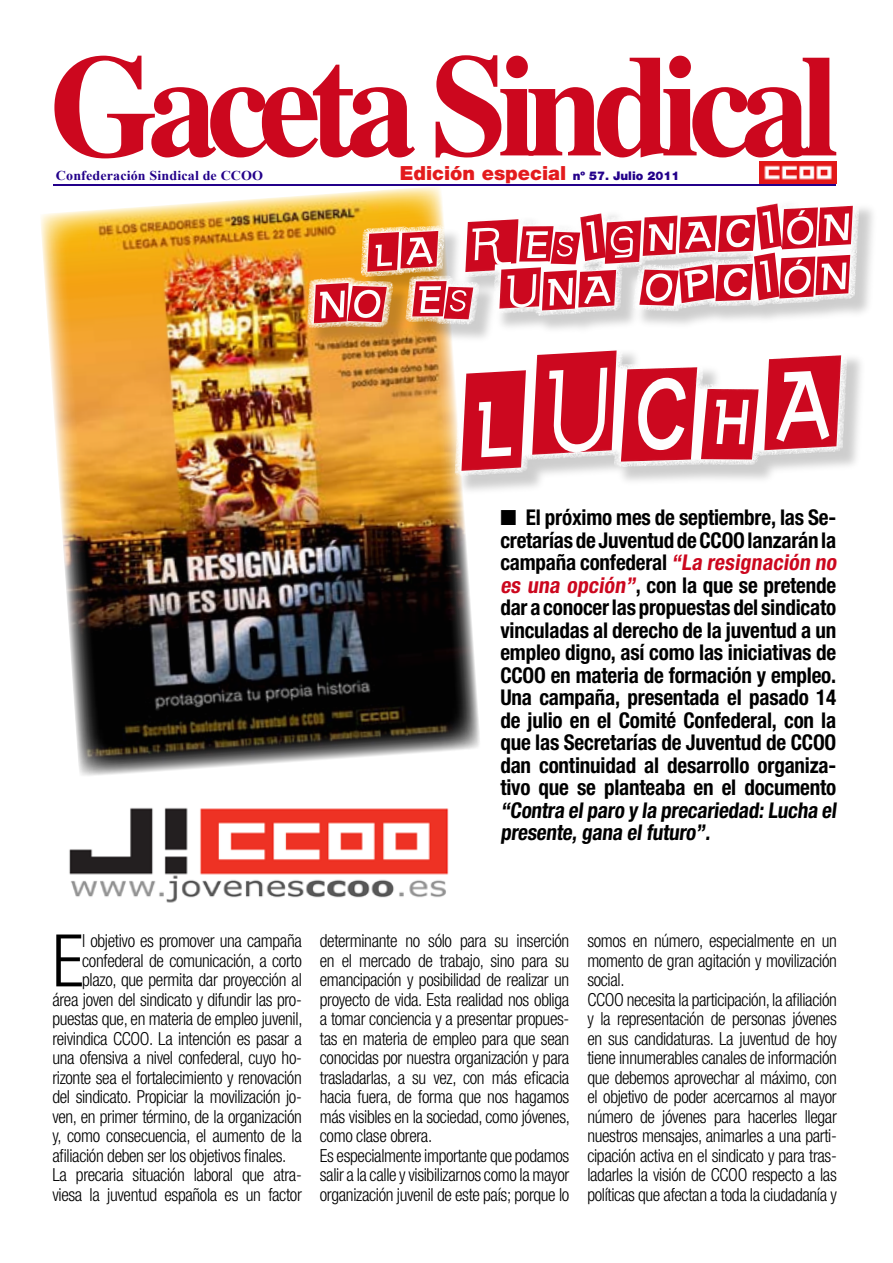
<style>
.page{position:relative;width:893px;height:1263px;background:#fff}
.page>*{position:absolute;margin:0;border:0;box-sizing:border-box;transform-origin:0 0}
.t1{font:168.75px "Earwig Factory";color:#cc071e;scale:.85 1}
.t2{font:300 condensed 72.6px "Helvetica Neue";color:#000}
.t3{font:66px/49.1px "Earwig Factory";color:#cc071e;text-align:right;scale:1.09 1}
.t4{font:700 condensed 21.75px/22.5px "Helvetica Neue";letter-spacing:-.01em;color:#000}
.t5{font:900 19.5px "Helvetica Neue";color:#e31b1d}
.t6{font:300 condensed 18px/19.5px "Helvetica Neue";letter-spacing:-.02em;color:#000}
.t7{font:700 13.5px "Times New Roman";letter-spacing:.01em;color:#23008a;scale:1.04 1}
.s1{font-size:12px;color:#23008a}
.s2{color:#cc071e}
</style>
<div class="page">
<svg style="left:54px;top:55px;width:782px;height:103px"></svg>
<img style="left:759px;top:162px;width:78px;height:15px">
<hr style="left:53px;top:184px;width:782px;height:1px;background:#23008a">
<img style="left:41px;top:196px;width:439px;height:580px">
<div style="left:308px;top:198px;width:572px;height:299px;background:#000;opacity:.2"></div>
<svg style="left:299px;top:177px;width:568px;height:305px"></svg>
<img style="left:69px;top:807px;width:380px;height:96px">
<p class="t7" style="left:56px;top:166px;width:201px">Confederación Sindical de CCOO</p>
<p class="t5" style="left:400px;top:161px;width:281px">Edición especial <span class="s1">nº 57. Julio 2011</span></p>
<h3 class="t3" style="left:306px;top:226px;width:505px;rotate:-3deg">LA RESIGNACIÓN<br>NO ES UNA OPCIÓN</h3>
<h1 class="t1" style="left:448px;top:322px;width:462px;rotate:-3deg">LUCHA</h1>
<p class="t4" style="left:500px;top:506px;width:341px">■ El próximo mes de septiembre, las Se&shy;cretarías de Juventud de CCOO lanzarán la campaña confederal <span class="s2">“La resignación no es una opción”</span>, con la que se pretende dar a conocer las propuestas del sindicato vinculadas al derecho de la juventud a un empleo digno, así como las iniciativas de CCOO en materia de formación y empleo.<br>Una campaña, presentada el pasado 14 de julio en el Comité Confederal, con la que las Secretarías de Juventud de CCOO dan continuidad al desarrollo organiza&shy;tivo que se planteaba en el documento “Contra elparo y la precariedad:Lucha el presente, gana el futuro”.</p>
<h2 class="t2" style="left:52px;top:919px;width:33px">E</h2>
<p class="t6" style="left:82px;top:931px;width:221px">l objetivo es promover una campaña</p>
<p class="t6" style="left:82px;top:951px;width:221px">confederal de comunicación, a corto</p>
<p class="t6" style="left:82px;top:970px;width:221px">plazo, que permita dar proyección al</p>
<p class="t6" style="left:52px;top:990px;width:251px">área joven del sindicato y difundir las pro-</p>
<p class="t6" style="left:52px;top:1009px;width:252px">puestas que, en materia de empleo juvenil,</p>
<p class="t6" style="left:52px;top:1029px;width:251px">reivindica CCOO. La intención es pasar a</p>
<p class="t6" style="left:52px;top:1048px;width:251px">una ofensiva a nivel confederal, cuyo ho-</p>
<p class="t6" style="left:52px;top:1068px;width:251px">rizonte sea el fortalecimiento y renovación</p>
<p class="t6" style="left:52px;top:1087px;width:251px">del sindicato. Propiciar la movilización jo-</p>
<p class="t6" style="left:52px;top:1107px;width:251px">ven, en primer término, de la organización</p>
<p class="t6" style="left:52px;top:1126px;width:251px">y, como consecuencia, el aumento de la</p>
<p class="t6" style="left:52px;top:1146px;width:236px">afiliación deben ser los objetivos finales.</p>
<p class="t6" style="left:52px;top:1165px;width:251px">La precaria situación laboral que atra-</p>
<p class="t6" style="left:52px;top:1185px;width:251px">viesa la juventud española es un factor</p>
<p class="t6" style="left:320px;top:931px;width:252px">determinante no sólo para su inserción en el mercado de trabajo, sino para su emancipación y posibilidad de realizar un proyecto de vida. Esta realidad nos obliga a tomar conciencia y a presentar propues&shy;tas en materia de empleo para que sean conocidas por nuestra organización y para trasladarlas, a su vez, con más eficacia hacia fuera, de forma que nos hagamos más visibles en la sociedad, como jóvenes, como clase obrera.<br>Es especialmente importante que podamos salir a la calle y visibilizarnos como la mayor organización juvenil de este país; porque lo</p>
<p class="t6" style="left:587px;top:931px;width:251px">somos en número, especialmente en un momento de gran agitación y movilización social.<br>CCOO necesita la participación, la afiliación y la representación de personas jóvenes en sus candidaturas. La juventud de hoy tiene innumerables canales de información que debemos aprovechar al máximo, con el objetivo de poder acercarnos al mayor número de jóvenes para hacerles llegar nuestros mensajes, animarles a una parti&shy;cipación activa en el sindicato y para tras&shy;ladarles la visión de CCOO respecto a las políticas que afectan a toda la ciudadanía y</p>
</div>
